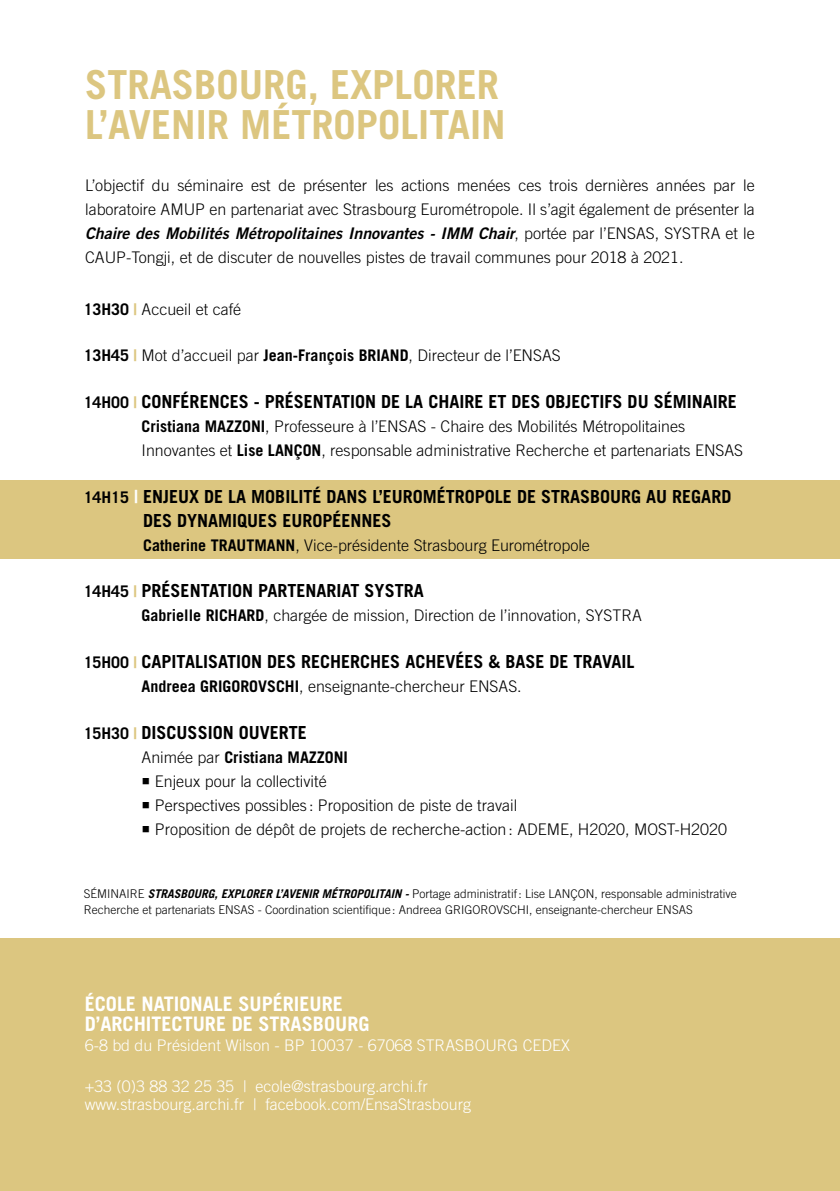
<style>
.page{position:relative;width:840px;height:1191px;background:#fff}
.page>*{position:absolute;margin:0;border:0;box-sizing:border-box;transform-origin:0 0}
.t1{font:700 40px/40px "Trade Gothic";color:#dcc680}
.t2{font:700 20px/20px "Trade Gothic";color:#fff}
.t3{font:700 18px/24px "Trade Gothic";color:#000}
.t4{font:300 16px/24px "Trade Gothic";color:#000}
.t5{font:300 16px/18px "Trade Gothic";color:#fff}
.t6{font:italic 16px "Trade Gothic Bold Two";color:#000}
.t7{font:700 16px "Trade Gothic";color:#000}
.t8{font:300 12px/16px "Trade Gothic";color:#000}
.s1{font-family:"Trade Gothic";font-weight:300;font-style:normal}
.s2{font-weight:700}
.s3{font-weight:700;color:#dcc680}
.s4{font-size:16px}
.s5{font-size:16px;color:#dcc680}
.s6{color:#fff}
.s7{font-weight:300}
.s8{font-weight:700;font-style:italic}
</style>
<div class="page">
<div style="left:0;top:480px;width:839px;height:79px;background:#dcc680"></div>
<div style="left:0;top:938px;width:839px;height:253px;background:#dcc680"></div>
<h1 class="t1" style="left:85px;top:64px;width:422px">STRASBOURG, EXPLORER<br>L’AVENIR MÉTROPOLITAIN</h1>
<p class="t4" style="left:85px;top:173px;width:671px">L’objectif du séminaire est de présenter les actions menées ces trois dernières années par le laboratoire AMUP en partenariat avec Strasbourg Eurométropole. Il s’agit également de présenter la</p>
<p class="t6" style="left:85px;top:224px;width:670px">Chaire des Mobilités Métropolitaines Innovantes - IMM Chair<span class="s1">, portée par l’ENSAS, SYSTRA et le</span></p>
<p class="t4" style="left:85px;top:245px;width:599px">CAUP-Tongji, et de discuter de nouvelles pistes de travail communes pour 2018 à 2021.</p>
<p class="t4" style="left:84px;top:297px;width:159px"><span class="s2">13H30</span> <span class="s3">|</span> Accueil et café</p>
<p class="t4" style="left:84px;top:343px;width:478px"><span class="s2">13H45</span> <span class="s3">|</span> Mot d’accueil par <span class="s2">Jean-François BRIAND</span>, Directeur de l’ENSAS</p>
<p class="t3" style="left:84px;top:389px;width:654px"><span class="s4">14H00</span> <span class="s5">|</span> CONFÉRENCES - PRÉSENTATION DE LA CHAIRE ET DES OBJECTIFS DU SÉMINAIRE</p>
<p class="t4" style="left:141px;top:414px;width:602px"><span class="s2">Cristiana MAZZONI</span>, Professeure à l’ENSAS - Chaire des Mobilités Métropolitaines<br>Innovantes et <span class="s2">Lise LANÇON</span>, responsable administrative Recherche et partenariats ENSAS</p>
<p class="t3" style="left:143px;top:484px;width:589px;text-indent:-59px"><span class="s4">14H15</span> <span class="s6">|</span> ENJEUX DE LA MOBILITÉ DANS L’EUROMÉTROPOLE DE STRASBOURG AU REGARD<br>DES DYNAMIQUES EUROPÉENNES</p>
<p class="t4" style="left:143px;top:533px;width:448px"><span class="s2">Catherine TRAUTMANN</span>, Vice-présidente Strasbourg Eurométropole</p>
<p class="t3" style="left:84px;top:579px;width:341px"><span class="s4">14H45</span> <span class="s5">|</span> PRÉSENTATION PARTENARIAT SYSTRA</p>
<p class="t4" style="left:141px;top:603px;width:501px"><span class="s2">Gabrielle RICHARD</span>, chargée de mission, Direction de l’innovation, SYSTRA</p>
<p class="t3" style="left:84px;top:649px;width:552px"><span class="s4">15H00</span> <span class="s5">|</span> CAPITALISATION DES RECHERCHES ACHEVÉES &amp; BASE DE TRAVAIL</p>
<p class="t4" style="left:141px;top:674px;width:381px"><span class="s2">Andreea GRIGOROVSCHI</span>, enseignante-chercheur ENSAS.</p>
<p class="t3" style="left:84px;top:720px;width:224px"><span class="s4">15H30</span> <span class="s5">|</span> DISCUSSION OUVERTE</p>
<p class="t7" style="left:141px;top:747px;width:208px"><span class="s7">Animée par</span> Cristiana MAZZONI</p>
<p class="t4" style="left:141px;top:769px;width:186px">○ Enjeux pour la collectivité</p>
<p class="t4" style="left:141px;top:793px;width:377px">○ Perspectives possibles : Proposition de piste de travail</p>
<p class="t4" style="left:141px;top:817px;width:586px">○ Proposition de dépôt de projets de recherche-action: ADEME, H2020, MOST-H2020</p>
<p class="t8" style="left:84px;top:885px;width:654px">SÉMINAIRE <span class="s8">STRASBOURG, EXPLORER L’AVENIR MÉTROPOLITAIN -</span> Portage administratif: Lise LANÇON, responsable administrative<br>Recherche et partenariats ENSAS - Coordination scientifique : Andreea GRIGOROVSCHI, enseignante-chercheur ENSAS</p>
<p class="t2" style="left:85px;top:994px;width:286px">ÉCOLE NATIONALE SUPÉRIEURE<br>D’ARCHITECTURE DE STRASBOURG</p>
<p class="t5" style="left:85px;top:1036px;width:486px">6-8 bd du Président Wilson - BP 10037 - 67068 STRASBOURG CEDEX</p>
<p class="t5" style="left:85px;top:1077px;width:387px">+33 (0)3 88 32 25 35 | ecole@strasbourg.archi.fr www.strasbourg.archi.fr | facebook.com/EnsaStrasbourg</p>
</div>
